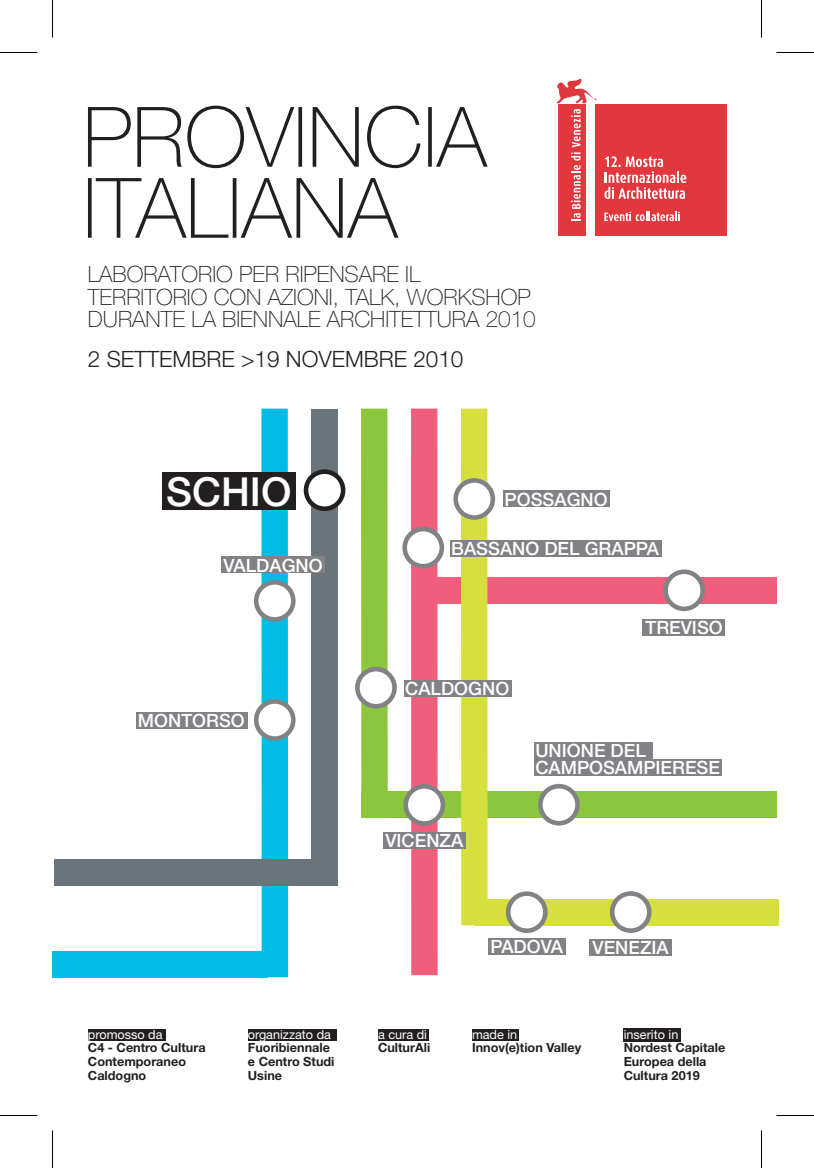
<style>
.page{position:relative;width:814px;height:1168px;background:#fff}
.page>*{position:absolute;margin:0;border:0;box-sizing:border-box;transform-origin:0 0}
.t1{font:500 40px "Helvetica Neue";color:#fff}
.t2{font:100 22.5px/22.5px "Helvetica Neue";color:#231f20}
.t3{font:300 22.5px "Helvetica Neue";color:#231f20}
.t4{font:500 18.25px "Helvetica Neue";color:#fff}
.t5{font:700 12.75px/13.8px "Helvetica Neue";color:#231f20}
.t6{font:12.75px "Helvetica Neue";color:#fff}
</style>
<div class="page">
<svg style="left:88px;top:178px;width:310px;height:60px"></svg>
<svg style="left:88px;top:106px;width:399px;height:62px"></svg>
<div style="left:558px;top:104px;width:27px;height:132px;background:#e1373d"></div>
<svg style="left:556px;top:78px;width:41px;height:143px"></svg>
<div style="left:595px;top:104px;width:131px;height:132px;background:#e1373d"></div>
<svg style="left:604px;top:211px;width:75px;height:10px"></svg>
<svg style="left:604px;top:156px;width:82px;height:43px"></svg>
<div style="left:88px;top:1029px;width:77px;height:11px;background:#231f20"></div>
<div style="left:248px;top:1029px;width:88px;height:11px;background:#231f20"></div>
<div style="left:378px;top:1029px;width:51px;height:11px;background:#231f20"></div>
<div style="left:472px;top:1029px;width:46px;height:11px;background:#231f20"></div>
<div style="left:623px;top:1029px;width:58px;height:13px;background:#231f20"></div>
<div style="left:412px;top:577px;width:364px;height:26px;background:#f05e7b"></div>
<div style="left:261px;top:409px;width:27px;height:568px;background:#02bce5"></div>
<div style="left:311px;top:409px;width:27px;height:476px;background:#6a747b"></div>
<div style="left:361px;top:409px;width:27px;height:409px;background:#8bc63e"></div>
<div style="left:362px;top:792px;width:415px;height:26px;background:#8bc63e"></div>
<div style="left:411px;top:409px;width:26px;height:566px;background:#f05e7b"></div>
<div style="left:461px;top:409px;width:26px;height:516px;background:#d5df3e"></div>
<div style="left:456px;top:480px;width:37px;height:38px;background:#fff;border-radius:50%"></div>
<div style="left:453px;top:478px;width:42px;height:42px;border:5px solid #808285;border-radius:50%"></div>
<div style="left:405px;top:529px;width:37px;height:37px;background:#fff;border-radius:50%"></div>
<div style="left:402px;top:527px;width:42px;height:41px;border:5px solid #808285;border-radius:50%"></div>
<div style="left:665px;top:572px;width:37px;height:37px;background:#fff;border-radius:50%"></div>
<div style="left:663px;top:569px;width:42px;height:42px;border:5px solid #808285;border-radius:50%"></div>
<div style="left:306px;top:472px;width:37px;height:37px;background:#fff;border-radius:50%"></div>
<div style="left:304px;top:469px;width:41px;height:42px;border:5px solid #231f20;border-radius:50%"></div>
<div style="left:357px;top:669px;width:37px;height:37px;background:#fff;border-radius:50%"></div>
<div style="left:355px;top:667px;width:42px;height:42px;border:5px solid #808285;border-radius:50%"></div>
<div style="left:540px;top:786px;width:37px;height:37px;background:#fff;border-radius:50%"></div>
<div style="left:538px;top:784px;width:42px;height:42px;border:5px solid #808285;border-radius:50%"></div>
<div style="left:406px;top:786px;width:37px;height:37px;background:#fff;border-radius:50%"></div>
<div style="left:403px;top:784px;width:42px;height:42px;border:5px solid #808285;border-radius:50%"></div>
<div style="left:256px;top:701px;width:37px;height:38px;background:#fff;border-radius:50%"></div>
<div style="left:254px;top:699px;width:41px;height:42px;border:5px solid #808285;border-radius:50%"></div>
<div style="left:256px;top:582px;width:37px;height:37px;background:#fff;border-radius:50%"></div>
<div style="left:254px;top:580px;width:41px;height:42px;border:5px solid #808285;border-radius:50%"></div>
<div style="left:474px;top:899px;width:304px;height:26px;background:#d5df3e"></div>
<div style="left:52px;top:951px;width:216px;height:26px;background:#02bce5"></div>
<div style="left:54px;top:859px;width:283px;height:26px;background:#6a747b"></div>
<div style="left:612px;top:894px;width:37px;height:37px;background:#fff;border-radius:50%"></div>
<div style="left:610px;top:891px;width:41px;height:42px;border:5px solid #808285;border-radius:50%"></div>
<div style="left:450px;top:540px;width:211px;height:17px;background:#808285"></div>
<div style="left:404px;top:680px;width:107px;height:16px;background:#808285"></div>
<div style="left:136px;top:712px;width:111px;height:17px;background:#808285"></div>
<div style="left:534px;top:742px;width:118px;height:16px;background:#808285"></div>
<div style="left:534px;top:760px;width:188px;height:16px;background:#808285"></div>
<div style="left:162px;top:472px;width:133px;height:38px;background:#231f20"></div>
<div style="left:221px;top:557px;width:103px;height:16px;background:#808285"></div>
<div style="left:383px;top:832px;width:83px;height:16px;background:#808285"></div>
<div style="left:589px;top:939px;width:83px;height:16px;background:#808285"></div>
<div style="left:488px;top:938px;width:77px;height:17px;background:#808285"></div>
<div style="left:508px;top:894px;width:37px;height:37px;background:#fff;border-radius:50%"></div>
<div style="left:506px;top:891px;width:41px;height:42px;border:5px solid #808285;border-radius:50%"></div>
<div style="left:642px;top:619px;width:83px;height:16px;background:#808285"></div>
<div style="left:503px;top:491px;width:107px;height:16px;background:#808285"></div>
<hr style="left:0;top:52px;width:38px;height:1px;background:#000">
<hr style="left:776px;top:52px;width:38px;height:1px;background:#000">
<hr style="left:0;top:1115px;width:38px;height:1px;background:#000">
<hr style="left:776px;top:1115px;width:38px;height:1px;background:#000">
<hr style="left:52px;top:0;width:1px;height:38px;background:#000">
<hr style="left:52px;top:1130px;width:1px;height:38px;background:#000">
<hr style="left:761px;top:0;width:1px;height:38px;background:#000">
<hr style="left:761px;top:1130px;width:1px;height:38px;background:#000">
<p class="t2" style="left:88px;top:263px;width:449px">LABORATORIO PER RIPENSARE IL<br>TERRITORIO CON AZIONI, TALK, WORKSHOP<br>DURANTE LA BIENNALE ARCHITETTURA 2010</p>
<p class="t3" style="left:88px;top:345px;width:377px">2 SETTEMBRE &gt;19 NOVEMBRE 2010</p>
<p class="t1" style="left:166px;top:468px;width:127px">SCHIO</p>
<p class="t4" style="left:223px;top:555px;width:101px">VALDAGNO</p>
<p class="t4" style="left:138px;top:710px;width:108px">MONTORSO</p>
<p class="t6" style="left:88px;top:1026px;width:76px">promosso da</p>
<p class="t5" style="left:88px;top:1041px;width:119px">C4 - Centro Cultura<br>Contemporaneo<br>Caldogno</p>
<p class="t6" style="left:248px;top:1026px;width:85px">organizzato da</p>
<p class="t5" style="left:248px;top:1041px;width:88px">Fuoribiennale e Centro Studi<br>Usine</p>
<p class="t4" style="left:504px;top:489px;width:105px">POSSAGNO</p>
<p class="t4" style="left:451px;top:537px;width:209px">BASSANO DEL GRAPPA</p>
<p class="t4" style="left:405px;top:677px;width:106px">CALDOGNO</p>
<p class="t4" style="left:385px;top:829px;width:79px">VICENZA</p>
<p class="t4" style="left:645px;top:616px;width:79px">TREVISO</p>
<p class="t4" style="left:535px;top:740px;width:112px">UNIONE DEL</p>
<p class="t4" style="left:535px;top:757px;width:186px">CAMPOSAMPIERESE</p>
<p class="t6" style="left:378px;top:1026px;width:51px">a cura di</p>
<p class="t5" style="left:378px;top:1041px;width:54px">CulturAli</p>
<p class="t4" style="left:490px;top:936px;width:74px">PADOVA</p>
<p class="t4" style="left:592px;top:936px;width:78px">VENEZIA</p>
<p class="t6" style="left:472px;top:1026px;width:47px">made in</p>
<p class="t5" style="left:472px;top:1041px;width:111px">Innov(e)tion Valley</p>
<p class="t6" style="left:623px;top:1026px;width:56px">inserito in</p>
<p class="t5" style="left:623px;top:1041px;width:103px">Nordest Capitale<br>Europea della<br>Cultura 2019</p>
</div>
